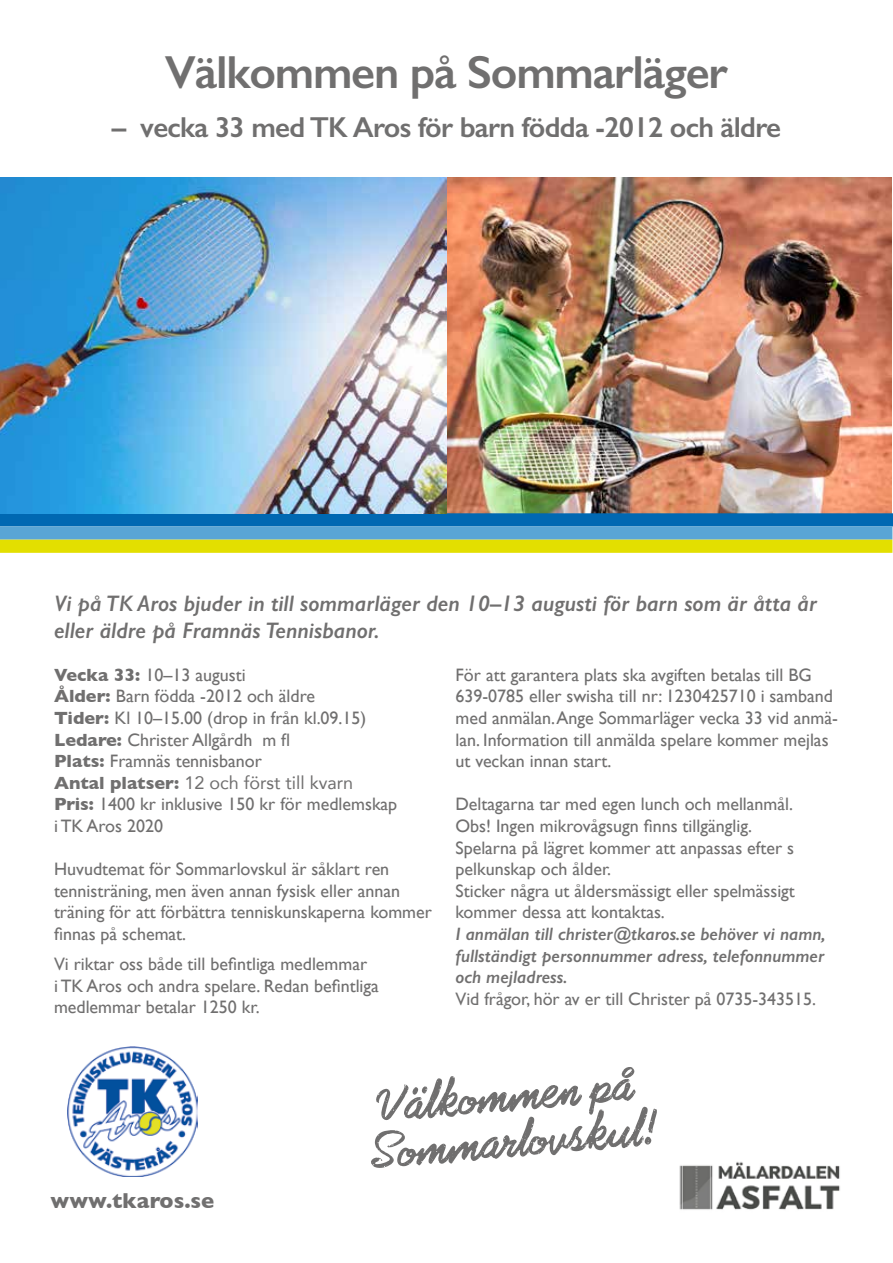
<style>
.page{position:relative;width:893px;height:1263px;background:#fff}
.page>*{position:absolute;margin:0;border:0;box-sizing:border-box;transform-origin:0 0}
.t1{font:55.95px/46.2px "Subroc";color:#706f6f}
.t2{font:600 46.5px "Gill Sans";letter-spacing:-.025em;color:#706f6f}
.t3{font:600 28.95px "Gill Sans";letter-spacing:-.025em;color:#706f6f}
.t4{font:italic 600 22.5px/27px "Gill Sans";color:#706f6f}
.t5{font:700 22.05px "Gill Sans";color:#706f6f}
.t6{font:18px/21.6px "Gill Sans";color:#706f6f}
.t7{font:italic 600 18px/21.6px "Gill Sans";color:#706f6f;text-align:justify}
.t8{font:18px "Avenir";color:#706f6f}
.s1{font-weight:700}
.s2{font-family:"Gill Sans";font-weight:700}
</style>
<div class="page">
<img style="left:446px;top:178px;width:445px;height:335px">
<div style="left:0;top:513px;width:893px;height:13px;background:#0068b2"></div>
<div style="left:0;top:526px;width:892px;height:14px;background:#59a5d5"></div>
<div style="left:0;top:540px;width:892px;height:13px;background:#e3df00"></div>
<img style="left:67px;top:1046px;width:130px;height:130px">
<img style="left:0;top:178px;width:446px;height:335px">
<img style="left:679px;top:1161px;width:161px;height:49px">
<h2 class="t2" style="left:165px;top:44px;width:564px">Välkommen på Sommarläger</h2>
<h3 class="t3" style="left:112px;top:110px;width:671px">– vecka 33 med TK Aros för barn födda -2012 och äldre</h3>
<p class="t4" style="left:54px;top:590px;width:765px">Vi på TK Aros bjuder in till sommarläger den 10–13 augusti för barn som är åtta år eller äldre på Framnäs Tennisbanor.</p>
<p class="t6" style="left:54px;top:664px;width:314px"><span class="s1">Vecka 33:</span> 10–13 augusti<br><span class="s1">Ålder:</span> Barn födda -2012 och äldre<br><span class="s1">Tider:</span> Kl 10–15.00 (drop in från kl.09.15)<br><span class="s1">Ledare:</span> Christer Allgårdh m fl<br><span class="s1">Plats:</span> Framnäs tennisbanor</p>
<p class="t8" style="left:54px;top:768px;width:301px"><span class="s2">Antal platser:</span> 12 och först till kvarn</p>
<p class="t6" style="left:54px;top:793px;width:345px"><span class="s1">Pris:</span> 1400 kr inklusive 150 kr för medlemskap i TK Aros 2020</p>
<p class="t6" style="left:54px;top:858px;width:379px">Huvudtemat för Sommarlovskul är såklart ren tennisträning, men även annan fysisk eller annan träning för att förbättra tenniskunskaperna kommer finnas på schemat.</p>
<p class="t6" style="left:54px;top:953px;width:326px">Vi riktar oss både till befintliga medlemmar<br>i TK Aros och andra spelare. Redan befintliga medlemmar betalar 1250 kr.</p>
<p class="t6" style="left:455px;top:664px;width:384px">För att garantera plats ska avgiften betalas till BG 639-0785 eller swisha till nr: 1230425710 i samband med anmälan. Ange Sommarläger vecka 33 vid anmä&shy;lan. Information till anmälda spelare kommer mejlas ut veckan innan start.</p>
<p class="t6" style="left:455px;top:793px;width:341px">Deltagarna tar med egen lunch och mellanmål.<br>Obs! Ingen mikrovågsugn finns tillgänglig.<br>Spelarna på lägret kommer att anpassas efter s pelkunskap och ålder.<br>Sticker några ut åldersmässigt eller spelmässigt kommer dessa att kontaktas.</p>
<p class="t7" style="left:455px;top:923px;width:372px">I anmälan till christer@tkaros.se behöver vi namn, fullständigt personnummer adress, telefonnummer och mejladress.</p>
<p class="t6" style="left:455px;top:988px;width:362px">Vid frågor, hör av er till Christer på 0735-343515.</p>
<p class="t5" style="left:51px;top:1183px;width:165px">www.tkaros.se</p>
<h1 class="t1" style="left:362px;top:1083px;width:288px;rotate:-5deg">Välkom men på<br>Som marlov skul!</h1>
</div>
